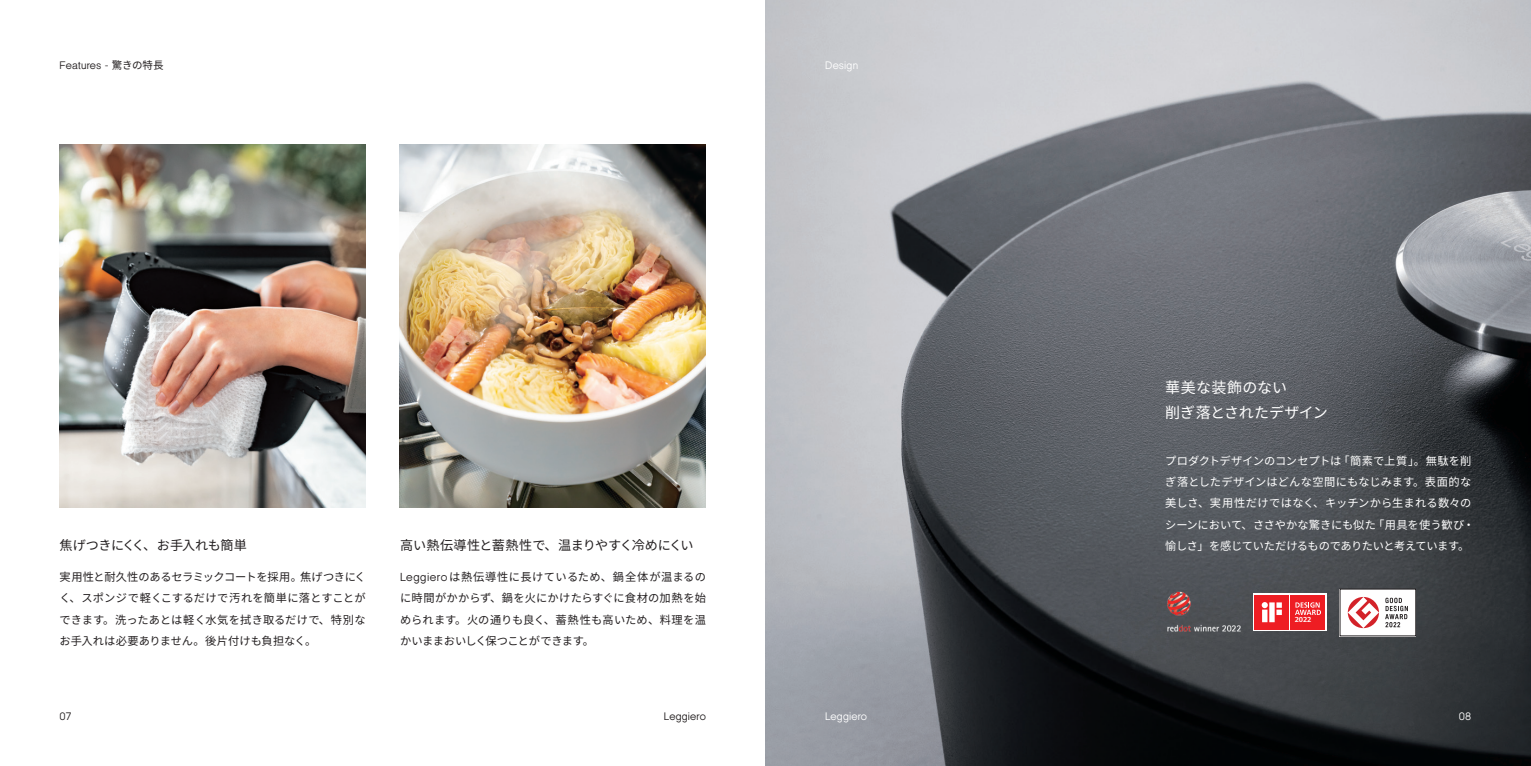
<style>
.page{position:relative;width:1531px;height:766px;background:#fff}
.page>*{position:absolute;margin:0;border:0;box-sizing:border-box;transform-origin:0 0}
.Heading_Jp2{font:15px "Noto Sans CJ Kjp";color:#fff}
.Heading_Jp2-2{font:15px "Noto Sans CJ Kjp";letter-spacing:.02em;color:#fff}
.Body{font:13.2px "Noto Sans CJ Kjp";letter-spacing:-.025em;color:#231f20}
.Body-2{font:11.25px/21.3px "Noto Sans CJ Kjp";color:#231f20;text-align:justify}
.Body-3{font:11.25px/21.3px "Noto Sans CJ Kjp";letter-spacing:-.005em;color:#fff}
.Body-4{font:11.25px "Noto Sans CJ Kjp";letter-spacing:-.03em;color:#fff}
.t1{font:300 10.5px "Amz Grotesk";letter-spacing:.005em;color:#231f20}
.t2{font:300 10.5px "Amz Grotesk";letter-spacing:.015em;color:#fff}
.t3{font:700 7.2px "Frutiger Neue LT Pro";color:#fff}
.s1{font-family:"Noto Sans CJ Kjp";font-weight:400}
.s2{font-family:"Amz Grotesk";font-weight:300}
</style>
<div class="page">
<img style="left:765px;top:0;width:766px;height:765px">
<img style="left:400px;top:145px;width:306px;height:362px">
<img style="left:60px;top:145px;width:306px;height:362px">
<svg style="left:1253px;top:593px;width:74px;height:38px"></svg>
<div style="left:1255px;top:595px;width:34px;height:34px;background:#ee1d23"></div>
<svg style="left:1261px;top:602px;width:21px;height:20px"></svg>
<div style="left:1291px;top:595px;width:34px;height:34px;background:#ee1d23"></div>
<svg style="left:1295px;top:602px;width:26px;height:12px"></svg>
<img style="left:1166px;top:587px;width:75px;height:45px">
<div style="left:1340px;top:588px;width:76px;height:48px;background:#fff"></div>
<div style="left:1340px;top:588px;width:76px;height:48px;border:1px solid #231f20"></div>
<svg style="left:1348px;top:597px;width:31px;height:31px"></svg>
<svg style="left:1385px;top:597px;width:23px;height:30px"></svg>
<p class="t1" style="left:60px;top:60px;width:106px">Features - <span class="s1">驚きの特長</span></p>
<p class="t2" style="left:825px;top:60px;width:35px">Design</p>
<p class="Body" style="left:60px;top:537px;width:189px">焦げつきにくく、お手入れも簡単</p>
<p class="Body-2" style="left:60px;top:566px;width:308px">実用性と耐久性のあるセラミックコートを採用。焦げつきにくく、スポンジで軽くこするだけで汚れを簡単に落とすことができます。洗ったあとは軽く水気を拭き取るだけで、特別なお手入れは必要ありません。後片付けも負担なく。</p>
<p class="Heading_Jp2-2" style="left:1165px;top:378px;width:123px">華美な装飾のない</p>
<p class="Heading_Jp2" style="left:1165px;top:404px;width:164px">削ぎ落とされたデザイン</p>
<p class="Body-3" style="left:1165px;top:450px;width:310px">プロダクトデザインのコンセプトは「簡素で上質」。無駄を削ぎ落としたデザインはどんな空間にもなじみます。表面的な美しさ、実用性だけではなく、キッチンから生まれる数々のシーンにおいて、ささやかな驚きにも似た「用具を使う歓び・</p>
<p class="Body" style="left:400px;top:537px;width:295px">高い熱伝導性と蓄熱性で、温まりやすく冷めにくい</p>
<p class="Body-4" style="left:1165px;top:539px;width:306px">愉しさ」を感じていただけるものでありたいと考えています。</p>
<p class="Body-2" style="left:400px;top:566px;width:307px"><span class="s2">Leggiero</span>は熱伝導性に長けているため、鍋全体が温まるのに時間がかからず、鍋を火にかけたらすぐに食材の加熱を始められます。火の通りも良く、蓄熱性も高いため、料理を温かいままおいしく保つことができます。</p>
<p class="t3" style="left:1295px;top:615px;width:18px">2022</p>
<p class="t1" style="left:60px;top:711px;width:13px">07</p>
<p class="t1" style="left:664px;top:711px;width:44px">Leggiero</p>
<p class="t2" style="left:825px;top:711px;width:44px">Leggiero</p>
<p class="t2" style="left:1459px;top:711px;width:14px">08</p>
</div>
